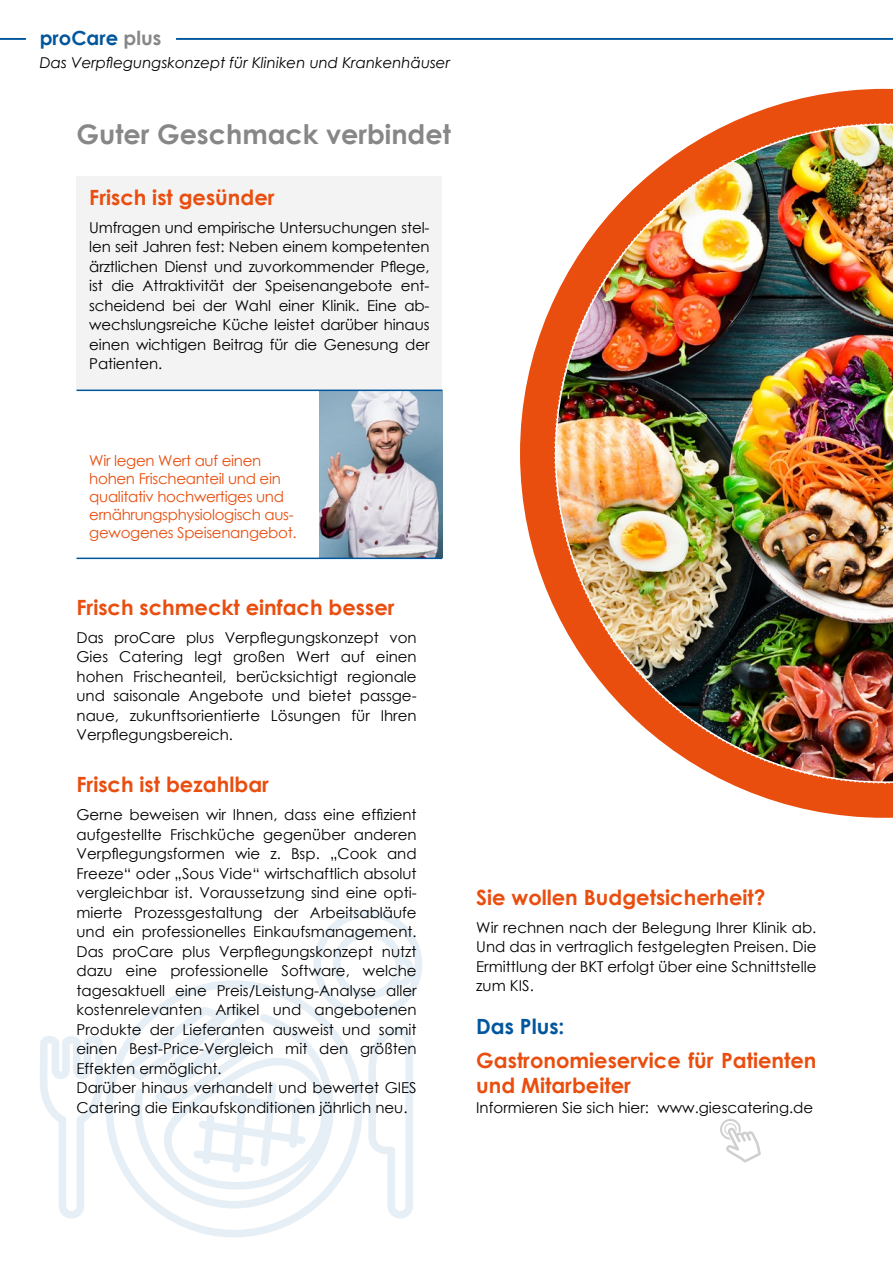
<style>
.page{position:relative;width:893px;height:1263px;background:#fff}
.page>*{position:absolute;margin:0;border:0;box-sizing:border-box;transform-origin:0 0}
.t1{font:700 27px "Century Gothic";color:#878787}
.t2{font:700 21px/25.2px "Century Gothic";color:#e94e0f}
.t3{font:700 21px "Century Gothic";color:#00569d}
.t4{font:700 19.5px "Century Gothic";color:#00569d}
.t5{font:15px/19.5px "Century Gothic";color:#000;text-align:justify}
.t6{font:15px/18px "Century Gothic";letter-spacing:-.02em;color:#e94e0f}
.t7{font:italic 15px "Century Gothic";color:#000}
.s1{color:#878787}
</style>
<div class="page">
<svg style="left:520px;top:89px;width:373px;height:729px"></svg>
<img style="left:555px;top:124px;width:338px;height:659px">
<svg style="left:106px;top:1043px;width:195px;height:194px"></svg>
<svg style="left:40px;top:1036px;width:63px;height:182px"></svg>
<svg style="left:124px;top:910px;width:298px;height:308px"></svg>
<hr style="left:0;top:38px;width:26px;height:2px;background:#00569d">
<hr style="left:176px;top:38px;width:717px;height:2px;background:#00569d">
<img style="left:319px;top:391px;width:123px;height:167px">
<div style="left:77px;top:176px;width:365px;height:214px;background:#f3f3f3"></div>
<hr style="left:77px;top:390px;width:365px;height:1px;background:#00569d">
<hr style="left:77px;top:558px;width:365px;height:1px;background:#00569d">
<svg style="left:720px;top:1119px;width:41px;height:44px"></svg>
<h3 class="t4" style="left:40px;top:24px;width:123px">proCare <span class="s1">plus</span></h3>
<p class="t7" style="left:40px;top:52px;width:412px">Das Verpflegungskonzept für Kliniken und Krankenhäuser</p>
<h1 class="t1" style="left:77px;top:114px;width:376px">Guter Geschmack verbindet</h1>
<h2 class="t2" style="left:89px;top:183px;width:187px">Frisch ist gesünder</h2>
<p class="t5" style="left:89px;top:217px;width:342px">Umfragen und empirische Untersuchungen stel&shy;len seit Jahren fest: Neben einem kompetenten ärztlichen Dienst und zuvorkommender Pflege, ist die Attraktivität der Speisenangebote ent&shy;scheidend bei der Wahl einer Klinik. Eine ab&shy;wechslungsreiche Küche leistet darüber hinaus einen wichtigen Beitrag für die Genesung der Patienten.</p>
<p class="t6" style="left:89px;top:451px;width:209px">Wir legen Wert auf einen hohen Frischeanteil und ein qualitativ hochwertiges und ernährungsphysiologisch aus&shy;gewogenes Speisenangebot.</p>
<h2 class="t2" style="left:77px;top:594px;width:319px">Frisch schmeckt einfach besser</h2>
<p class="t5" style="left:77px;top:627px;width:342px">Das proCare plus Verpflegungskonzept von Gies Catering legt großen Wert auf einen hohen Frischeanteil, berücksichtigt regionale und saisonale Angebote und bietet passge&shy;naue, zukunftsorientierte Lösungen für Ihren Verpflegungsbereich.</p>
<h2 class="t2" style="left:77px;top:771px;width:194px">Frisch ist bezahlbar</h2>
<p class="t5" style="left:77px;top:805px;width:342px;text-align:left">Gerne beweisen wir Ihnen, dass eine effizient aufgestellte Frischküche gegenüber anderen Verpflegungsformen wie z. Bsp. „Cook and Freeze“ oder „Sous Vide“ wirtschaftlich absolut vergleichbar ist. Voraussetzung sind eine opti&shy;mierte Prozessgestaltung der Arbeitsabläufe und ein professionelles Einkaufsmanagement.<br>Das proCare plus Verpflegungskonzept nutzt dazu eine professionelle Software, welche tagesaktuell eine Preis/Leistung-Analyse aller kostenrelevanten Artikel und angebotenen Produkte der Lieferanten ausweist und somit einen Best-Price-Vergleich mit den größten Effekten ermöglicht.<br>Darüber hinaus verhandelt und bewertet GIES Catering die Einkaufskonditionen jährlich neu.</p>
<h2 class="t2" style="left:476px;top:883px;width:291px">Sie wollen Budgetsicherheit?</h2>
<p class="t5" style="left:476px;top:917px;width:342px">Wir rechnen nach der Belegung Ihrer Klinik ab.<br>Und das in vertraglich festgelegten Preisen. Die Ermittlung der BKT erfolgt über eine Schnittstelle zum KIS.</p>
<h2 class="t3" style="left:476px;top:1011px;width:90px">Das Plus:</h2>
<h2 class="t2" style="left:476px;top:1047px;width:342px">Gastronomieservice für Patienten und Mitarbeiter</h2>
<p class="t5" style="left:476px;top:1097px;width:339px">Informieren Sie sich hier: www.giescatering.de</p>
</div>
